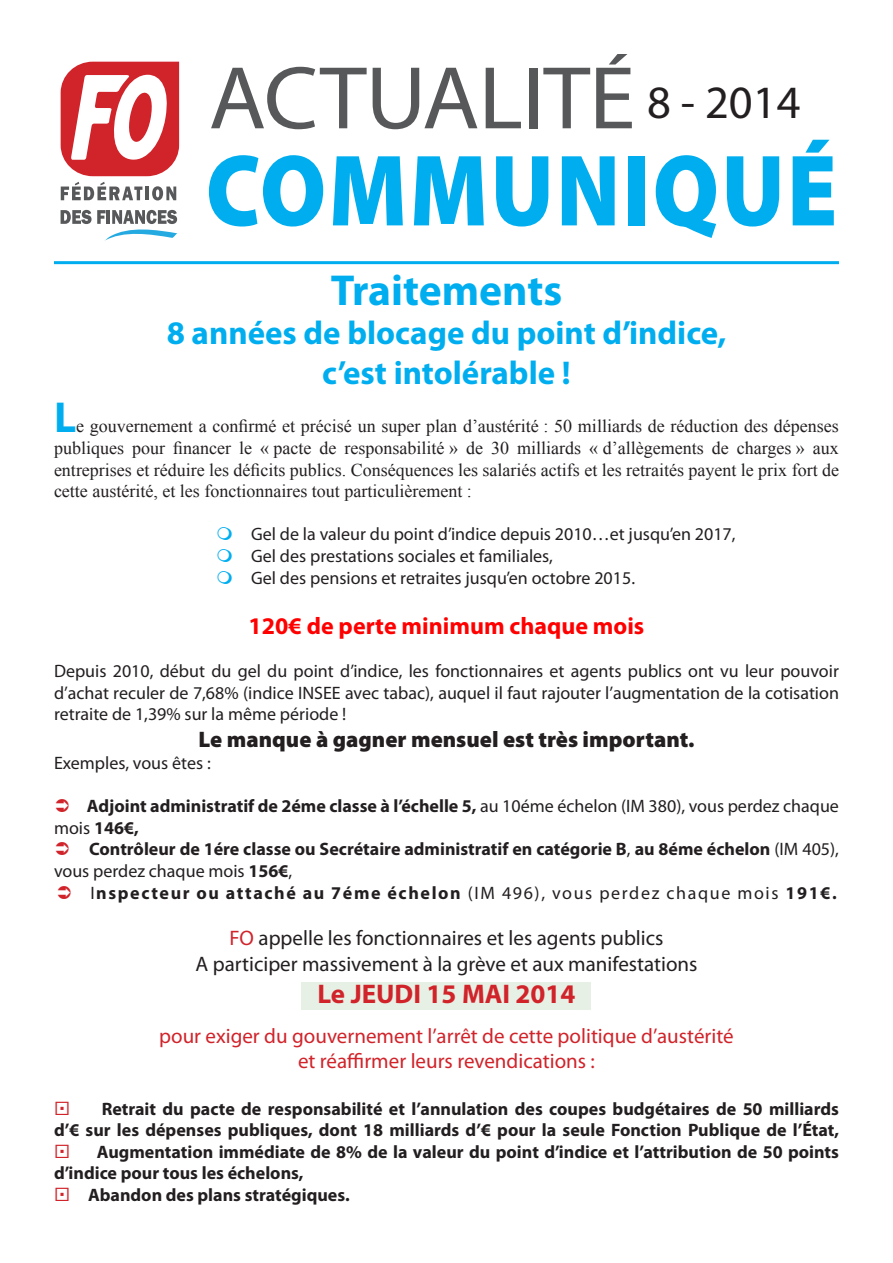
<style>
.page{position:relative;width:893px;height:1263px;background:#fff}
.page>*{position:absolute;margin:0;border:0;box-sizing:border-box;transform-origin:0 0}
.t1{font:46.5px "Myriad Pro";color:#231f20}
.t2{font:700 43.5px "Myriad Pro";color:#00aeef}
.t3{font:700 33px "Myriad Pro";color:#00aeef}
.Titre_1{font:700 27px "Myriad Pro";color:#d1232a}
.t4{font:700 24px "Myriad Pro";color:#f00}
.t5{font:900 22.5px "Myriad Pro";color:#231f20}
.t6{font:21px "Myriad Pro";color:#231f20}
.t7{font:21px/25.2px "Myriad Pro";color:#d1232a;text-align:center}
.t8{font:700 18px/21.6px "Myriad Pro";color:#231f20}
.t9{font:18px/21.6px "Myriad Pro";color:#231f20;text-align:justify}
.t10{font:18px/21.6px "Times New Roman";color:#231f20;text-align:justify}
.t11{font:700 18px "Myriad Pro";letter-spacing:.09em;color:#231f20}
.s1{font-weight:400}
.s2{color:#d1232a}
</style>
<div class="page">
<svg style="left:211px;top:67px;width:156px;height:62px"></svg>
<svg style="left:373px;top:68px;width:104px;height:61px"></svg>
<svg style="left:486px;top:68px;width:35px;height:60px"></svg>
<div style="left:529px;top:68px;width:8px;height:60px;background:#57585a"></div>
<svg style="left:543px;top:68px;width:47px;height:60px"></svg>
<svg style="left:596px;top:54px;width:36px;height:74px"></svg>
<svg style="left:209px;top:155px;width:114px;height:72px"></svg>
<svg style="left:333px;top:156px;width:70px;height:69px"></svg>
<svg style="left:414px;top:156px;width:70px;height:69px"></svg>
<svg style="left:496px;top:156px;width:52px;height:71px"></svg>
<svg style="left:562px;top:156px;width:53px;height:69px"></svg>
<div style="left:628px;top:156px;width:17px;height:69px;background:#00aeef"></div>
<svg style="left:656px;top:155px;width:60px;height:83px"></svg>
<svg style="left:727px;top:156px;width:52px;height:71px"></svg>
<svg style="left:793px;top:140px;width:41px;height:85px"></svg>
<hr style="left:54px;top:261px;width:785px;height:3px;background:#00aeef">
<svg style="left:61px;top:62px;width:118px;height:114px"></svg>
<svg style="left:61px;top:182px;width:81px;height:18px"></svg>
<hr style="left:145px;top:187px;width:4px;height:13px;background:#57585a">
<svg style="left:152px;top:186px;width:24px;height:14px"></svg>
<svg style="left:61px;top:210px;width:117px;height:31px"></svg>
<div style="left:302px;top:982px;width:289px;height:28px;background:#e6f0e4"></div>
<p class="t1" style="left:647px;top:74px;width:155px">8 - 2014</p>
<p class="t2" style="left:331px;top:262px;width:233px">Traitements</p>
<p class="t3" style="left:167px;top:312px;width:561px">8 années de blocage du point d’indice,</p>
<p class="t3" style="left:322px;top:351px;width:250px">c’est intolérable !</p>
<p class="t2" style="left:54px;top:389px;width:24px">L</p>
<p class="t10" style="left:54px;top:415px;width:786px;text-indent:22px">e gouvernement a confirmé et précisé un super plan d’austérité : 50 milliards de réduction des dépenses publiques pour financer le « pacte de responsabilité » de 30 milliards « d’allègements de charges » aux entreprises et réduire les déficits publics. Conséquences les salariés actifs et les retraités payent le prix fort de cette austérité, et les fonctionnaires tout particulièrement :</p>
<p class="t9" style="left:251px;top:523px;width:486px">Gel de la valeur du point d’indice depuis 2010…et jusqu’en 2017,</p>
<p class="t9" style="left:251px;top:545px;width:303px">Gel des prestations sociales et familiales,</p>
<p class="t9" style="left:251px;top:566px;width:385px">Gel des pensions et retraites jusqu’en octobre 2015.</p>
<p class="t4" style="left:249px;top:610px;width:397px">120€ de perte minimum chaque mois</p>
<p class="t9" style="left:54px;top:660px;width:786px">Depuis 2010, début du gel du point d’indice, les fonctionnaires et agents publics ont vu leur pouvoir d’achat reculer de 7,68% (indice INSEE avec tabac), auquel il faut rajouter l’augmentation de la cotisation retraite de 1,39% sur la même période !</p>
<p class="t5" style="left:199px;top:727px;width:497px">Le manque à gagner mensuel est très important.</p>
<p class="t9" style="left:54px;top:752px;width:158px">Exemples, vous êtes :</p>
<p class="t8" style="left:54px;top:795px;width:786px;text-indent:33px">Adjoint administratif de 2éme classe à l’échelle 5, <span class="s1">au 10éme échelon (IM 380), vous perdez chaque mois</span> 146€,</p>
<p class="t8" style="left:54px;top:838px;width:786px;text-indent:35px">Contrôleur de 1ére classe ou Secrétaire administratif en catégorie B<span class="s1">,</span> au 8éme échelon <span class="s1">(IM 405), vous perdez chaque mois</span> 156€<span class="s1">,</span></p>
<p class="t11" style="left:90px;top:881px;width:748px"><span class="s1">I</span>nspecteur ou attaché au 7éme échelon <span class="s1">(IM 496), vous perdez chaque mois</span> 191€.</p>
<p class="t6" style="left:229px;top:925px;width:436px"><span class="s2">FO</span> appelle les fonctionnaires et les agents publics</p>
<p class="t6" style="left:195px;top:951px;width:504px">A participer massivement à la grève et aux manifestations</p>
<p class="Titre_1" style="left:317px;top:976px;width:260px">Le JEUDI 15 MAI 2014</p>
<p class="t7" style="left:159px;top:1023px;width:576px">pour exiger du gouvernement l’arrêt de cette politique d’austérité et réaffirmer leurs revendications :</p>
<p class="t8" style="left:54px;top:1097px;width:786px"><span class="s2">▪</span> Retrait du pacte de responsabilité et l’annulation des coupes budgétaires de 50 milliards d’€ sur les dépenses publiques, dont 18 milliards d’€ pour la seule Fonction Publique de l’État,</p>
<p class="t8" style="left:54px;top:1140px;width:786px"><span class="s2">▪</span> Augmentation immédiate de 8% de la valeur du point d’indice et l’attribution de 50 points d’indice pour tous les échelons,</p>
<p class="t8" style="left:54px;top:1183px;width:297px"><span class="s2">▪</span> Abandon des plans stratégiques.</p>
</div>
